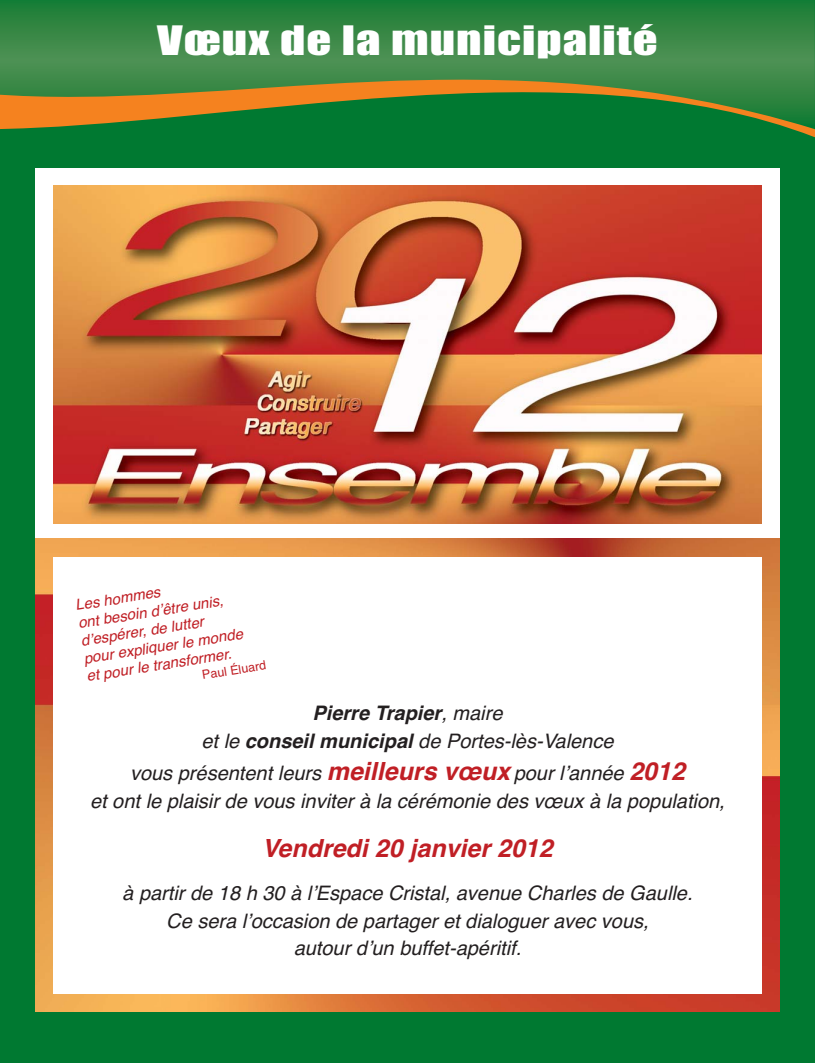
<style>
.page{position:relative;width:815px;height:1063px;background:#007931}
.page>*{position:absolute;margin:0;border:0;box-sizing:border-box;transform-origin:0 0}
.t1{font:37.5px "Impact";letter-spacing:.02em;color:#fff;scale:1.3 1}
.t2{font:italic 700 25px "Helvetica";color:#c01f25}
.t3{font:italic 20px/27.5px "Helvetica";color:#231f20;text-align:center}
.t4{font:italic 15px/18px "Helvetica";color:#c01f25}
.t5{font:12.5px "Helvetica";color:#c01f25}
.s1{font-weight:700}
.s2{font-weight:700;font-size:25px;color:#c01f25}
</style>
<div class="page">
<svg style="left:0;top:0;width:815px;height:80px;background:#378846"></svg>
<svg style="left:0;top:80px;width:815px;height:57px"></svg>
<div style="left:35px;top:168px;width:745px;height:371px;background:#fff"></div>
<img style="left:53px;top:186px;width:709px;height:337px">
<img style="left:35px;top:539px;width:745px;height:473px">
<div style="left:53px;top:557px;width:709px;height:437px;background:#fff"></div>
<h1 class="t1" style="left:157px;top:28px;width:387px">Vœux de la municipalité</h1>
<p class="t4" style="left:74px;top:598px;width:162px;rotate:-9deg">Les hommes<br>ont besoin dʼêtre unis, dʼespérer, de lutter<br>pour expliquer le monde et pour le transformer.</p>
<p class="t5" style="left:201px;top:671px;width:66px;rotate:-9deg">Paul Éluard</p>
<p class="t3" style="left:201px;top:702px;width:417px"><span class="s1">Pierre Trapier</span>, maire<br>et le <span class="s1">conseil municipal</span> de Portes-lès-Valence</p>
<p class="t3" style="left:90px;top:762px;width:640px">vous présentent leurs <span class="s2">meilleurs vœux</span>pour lʼannée <span class="s2">2012<br></span>et ont le plaisir de vous inviter à la cérémonie des vœux à la population,</p>
<p class="t2" style="left:262px;top:839px;width:297px">Vendredi 20 janvier 2012</p>
<p class="t3" style="left:122px;top:882px;width:576px">à partir de 18 h 30 à lʼEspace Cristal, avenue Charles de Gaulle.<br>Ce sera lʼoccasion de partager et dialoguer avec vous,<br>autour dʼun buffet-apéritif.</p>
</div>
